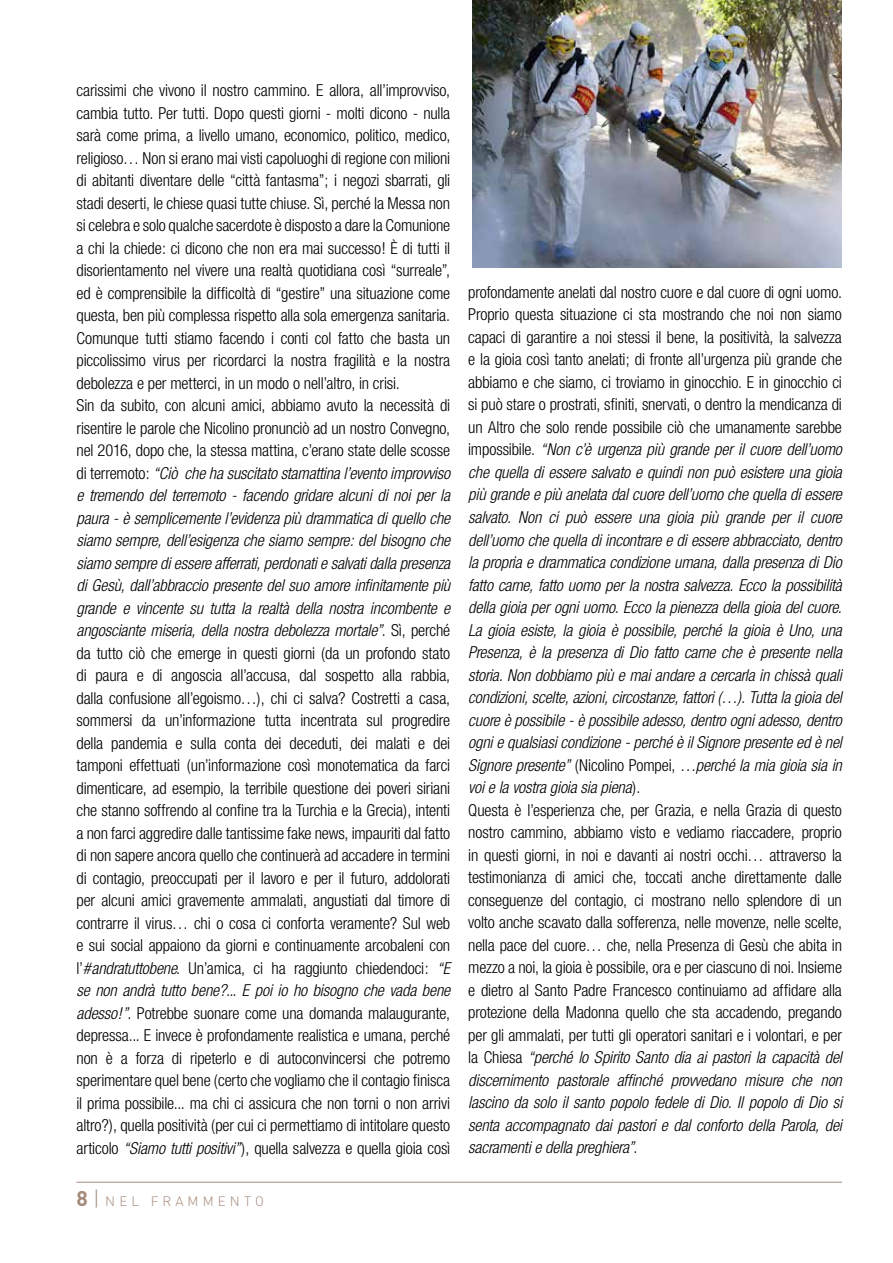
<style>
.page{position:relative;width:893px;height:1263px;background:#fff}
.page>*{position:absolute;margin:0;border:0;box-sizing:border-box;transform-origin:0 0}
.t1{font:300 condensed 16.5px/22.5px "Helvetica Neue";letter-spacing:-.01em;color:#000}
.t2{font:italic 300 condensed 16.5px/22.5px "Helvetica Neue";letter-spacing:-.005em;color:#000}
.t3{font:300 13.5px "DIN";letter-spacing:.3em;color:#a48a7a}
.s1{font-style:italic}
.s2{font-weight:700;font-size:21px}
.s3{font-size:21px}
.s4{font-style:normal}
</style>
<div class="page">
<hr style="left:77px;top:1182px;width:765px;height:1px;background:#a48a7a">
<img style="left:472px;top:0;width:370px;height:267px">
<p class="t1" style="left:77px;top:79px;width:375px">carissimi che vivono il nostro cammino. E allora, all’improvviso, cambia tutto. Per tutti. Dopo questi giorni - molti dicono - nulla sarà come prima, a livello umano, economico, politico, medico, religioso… Non si erano mai visti capoluoghi di regione con milioni di abitanti diventare delle “città fantasma”; i negozi sbarrati, gli stadi deserti, le chiese quasi tutte chiuse. Sì, perché la Messa non si celebra e solo qualche sacerdote è disposto a dare la Comunione a chi la chiede: ci dicono che non era mai successo! È di tutti il disorientamento nel vivere una realtà quotidiana così “surreale”, ed è comprensibile la difficoltà di “gestire” una situazione come questa, ben più complessa rispetto alla sola emergenza sanitaria.<br>Comunque tutti stiamo facendo i conti col fatto che basta un piccolissimo virus per ricordarci la nostra fragilità e la nostra debolezza e per metterci, in un modo o nell’altro, in crisi.<br>Sin da subito, con alcuni amici, abbiamo avuto la necessità di risentire le parole che Nicolino pronunciò ad un nostro Convegno, nel 2016, dopo che, la stessa mattina, c’erano state delle scosse di terremoto: <span class="s1">“Ciò che ha suscitato stamattina l’evento improvviso e tremendo del terremoto - facendo gridare alcuni di noi per la paura - è semplicemente l’evidenza più drammatica di quello che siamo sempre, dell’esigenza che siamo sempre: del bisogno che siamo sempre di essere afferrati, perdonati e salvati dalla presenza di Gesù, dall’abbraccio presente del suo amore infinitamente più grande e vincente su tutta la realtà della nostra incombente e angosciante miseria, della nostra debolezza mortale”</span>. Sì, perché da tutto ciò che emerge in questi giorni (da un profondo stato di paura e di angoscia all’accusa, dal sospetto alla rabbia, dalla confusione all’egoismo…), chi ci salva? Costretti a casa, sommersi da un’informazione tutta incentrata sul progredire della pandemia e sulla conta dei deceduti, dei malati e dei tamponi effettuati (un’informazione così monotematica da farci dimenticare, ad esempio, la terribile questione dei poveri siriani che stanno soffrendo al confine tra la Turchia e la Grecia), intenti a non farci aggredire dalle tantissime fake news, impauriti dal fatto di non sapere ancora quello che continuerà ad accadere in termini di contagio, preoccupati per il lavoro e per il futuro, addolorati per alcuni amici gravemente ammalati, angustiati dal timore di contrarre il virus… chi o cosa ci conforta veramente? Sul web e sui social appaiono da giorni e continuamente arcobaleni con l’<span class="s1">#andratuttobene</span>. Un’amica, ci ha raggiunto chiedendoci: <span class="s1">“E se non andrà tutto bene?... E poi io ho bisogno che vada bene adesso!”</span>. Potrebbe suonare come una domanda malaugurante, depressa... E invece è profondamente realistica e umana, perché non è a forza di ripeterlo e di autoconvincersi che potremo sperimentare quel bene (certo che vogliamo che il contagio finisca il prima possibile... ma chi ci assicura che non torni o non arrivi altro?), quella positività (per cui ci permettiamo di intitolare questo articolo <span class="s1">“Siamo tutti positivi”</span>), quella salvezza e quella gioia così</p>
<p class="t3" style="left:77px;top:1193px;width:189px"><span class="s2">8</span> <span class="s3">|</span> NEL FRAMMENTO</p>
<p class="t2" style="left:468px;top:281px;width:375px"><span class="s4">profondamente anelati dal nostro cuore e dal cuore di ogni uomo.<br>Proprio questa situazione ci sta mostrando che noi non siamo capaci di garantire a noi stessi il bene, la positività, la salvezza e la gioia così tanto anelati; di fronte all’urgenza più grande che abbiamo e che siamo, ci troviamo in ginocchio. E in ginocchio ci si può stare o prostrati, sfiniti, snervati, o dentro la mendicanza di un Altro che solo rende possibile ciò che umanamente sarebbe impossibile.</span> “Non c’è urgenza più grande per il cuore dell’uomo che quella di essere salvato e quindi non può esistere una gioia più grande e più anelata dal cuore dell’uomo che quella di essere salvato. Non ci può essere una gioia più grande per il cuore dell’uomo che quella di incontrare e di essere abbracciato, dentro la propria e drammatica condizione umana, dalla presenza di Dio fatto carne, fatto uomo per la nostra salvezza. Ecco la possibilità della gioia per ogni uomo. Ecco la pienezza della gioia del cuore.<br>La gioia esiste, la gioia è possibile, perché la gioia è Uno, una Presenza, è la presenza di Dio fatto carne che è presente nella storia. Non dobbiamo più e mai andare a cercarla in chissà quali condizioni, scelte, azioni, circostanze, fattori (…). Tutta la gioia del cuore è possibile - è possibile adesso, dentro ogni adesso, dentro ogni e qualsiasi condizione - perché è il Signore presente ed è nel Signore presente” <span class="s4">(Nicolino Pompei,</span> …perché la mia gioia sia in voi e la vostra gioia sia piena<span class="s4">).<br>Questa è l’esperienza che, per Grazia, e nella Grazia di questo nostro cammino, abbiamo visto e vediamo riaccadere, proprio in questi giorni, in noi e davanti ai nostri occhi… attraverso la testimonianza di amici che, toccati anche direttamente dalle conseguenze del contagio, ci mostrano nello splendore di un volto anche scavato dalla sofferenza, nelle movenze, nelle scelte, nella pace del cuore… che, nella Presenza di Gesù che abita in mezzo a noi, la gioia è possibile, ora e per ciascuno di noi. Insieme e dietro al Santo Padre Francesco continuiamo ad affidare alla protezione della Madonna quello che sta accadendo, pregando per gli ammalati, per tutti gli operatori sanitari e i volontari, e per la Chiesa</span> “perché lo Spirito Santo dia ai pastori la capacità del discernimento pastorale affinché provvedano misure che non lascino da solo il santo popolo fedele di Dio. Il popolo di Dio si senta accompagnato dai pastori e dal conforto della Parola, dei sacramenti e della preghiera”<span class="s4">.</span></p>
</div>
